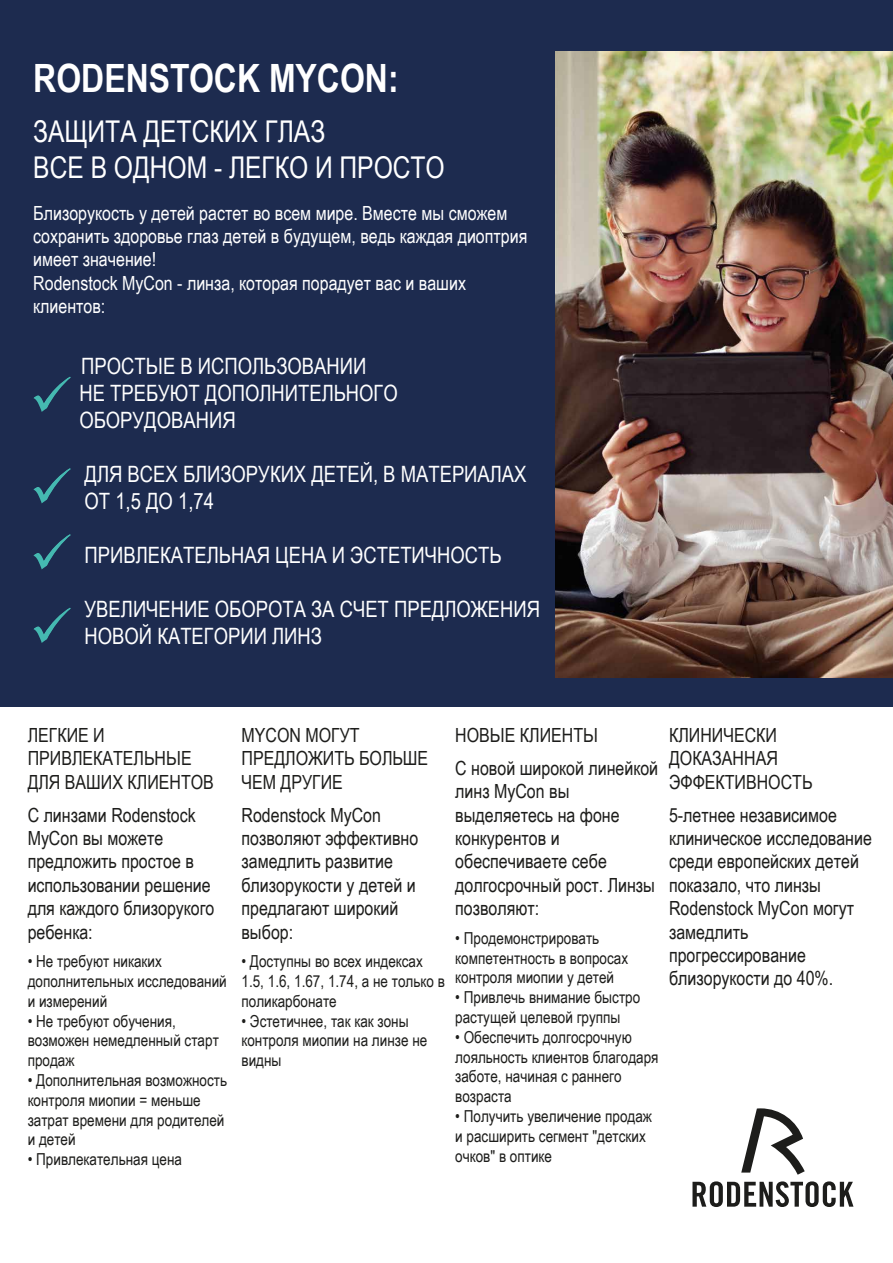
<style>
.page{position:relative;width:893px;height:1263px;background:#fff}
.page>*{position:absolute;margin:0;border:0;box-sizing:border-box;transform-origin:0 0}
.t1{font:700 39px "Arial Narrow";color:#fff}
.t2{font:30px/36px "Arial Narrow";color:#fff}
.t3{font:22.5px/27px "Arial Narrow";color:#fff}
.t4{font:19.5px/23.4px "Arial Narrow";color:#1d1d1b}
.t5{font:19.5px/23.4px "Arial Narrow";color:#fff}
.t6{font:16.5px/19.8px "Arial Narrow";color:#1d1d1b}
</style>
<div class="page">
<div style="left:0;top:0;width:893px;height:706px;background:#1d2b4f"></div>
<img style="left:556px;top:51px;width:337px;height:626px">
<svg style="left:33px;top:607px;width:38px;height:36px"></svg>
<svg style="left:33px;top:534px;width:38px;height:35px"></svg>
<svg style="left:33px;top:468px;width:38px;height:35px"></svg>
<svg style="left:33px;top:376px;width:38px;height:36px"></svg>
<svg style="left:741px;top:1108px;width:64px;height:67px"></svg>
<svg style="left:692px;top:1181px;width:161px;height:26px"></svg>
<h1 class="t1" style="left:33px;top:49px;width:367px">RODENSTOCK MYCON:</h1>
<h2 class="t2" style="left:33px;top:112px;width:413px">ЗАЩИТА ДЕТСКИХ ГЛАЗ<br>ВСЕ В ОДНОМ - ЛЕГКО И ПРОСТО</h2>
<p class="t5" style="left:33px;top:200px;width:496px">Близорукость у детей растет во всем мире. Вместе мы сможем сохранить здоровье глаз детей в будущем, ведь каждая диоптрия имеет значение!<br>Rodenstock MyCon - линза, которая порадует вас и ваших клиентов:</p>
<h3 class="t3" style="left:79px;top:352px;width:320px">ПРОСТЫЕ В ИСПОЛЬЗОВАНИИ<br>НЕ ТРЕБУЮТ ДОПОЛНИТЕЛЬНОГО<br>ОБОРУДОВАНИЯ</h3>
<h3 class="t3" style="left:85px;top:460px;width:443px">ДЛЯ ВСЕХ БЛИЗОРУКИХ ДЕТЕЙ, В МАТЕРИАЛАХ<br>ОТ 1,5 ДО 1,74</h3>
<h3 class="t3" style="left:85px;top:541px;width:418px">ПРИВЛЕКАТЕЛЬНАЯ ЦЕНА И ЭСТЕТИЧНОСТЬ</h3>
<h3 class="t3" style="left:85px;top:595px;width:457px">УВЕЛИЧЕНИЕ ОБОРОТА ЗА СЧЕТ ПРЕДЛОЖЕНИЯ<br>НОВОЙ КАТЕГОРИИ ЛИНЗ</h3>
<p class="t4" style="left:28px;top:722px;width:188px">ЛЕГКИЕ И<br>ПРИВЛЕКАТЕЛЬНЫЕ<br>ДЛЯ ВАШИХ КЛИЕНТОВ</p>
<p class="t4" style="left:28px;top:802px;width:188px">С линзами Rodenstock<br>MyCon вы можете предложить простое в использовании решение для каждого близорукого ребенка:</p>
<p class="t6" style="left:28px;top:951px;width:201px">• Не требуют никаких дополнительных исследований и измерений</p>
<p class="t6" style="left:28px;top:1010px;width:193px">• Не требуют обучения, возможен немедленный старт продаж</p>
<p class="t6" style="left:28px;top:1069px;width:201px">• Дополнительная возможность контроля миопии = меньше затрат времени для родителей и детей</p>
<p class="t6" style="left:28px;top:1149px;width:156px">• Привлекательная цена</p>
<p class="t4" style="left:241px;top:722px;width:188px">MYCON МОГУТ<br>ПРЕДЛОЖИТЬ БОЛЬШЕ<br>ЧЕМ ДРУГИЕ</p>
<p class="t4" style="left:241px;top:802px;width:178px">Rodenstock MyCon позволяют эффективно замедлить развитие близорукости у детей и предлагают широкий выбор:</p>
<p class="t6" style="left:241px;top:951px;width:205px">• Доступны во всех индексах<br>1.5, 1.6, 1.67, 1.74, а не только в поликарбонате</p>
<p class="t6" style="left:241px;top:1010px;width:187px">• Эстетичнее, так как зоны контроля миопии на линзе не видны</p>
<p class="t4" style="left:455px;top:718px;width:204px;line-height:33px">НОВЫЕ КЛИЕНТЫ<br>С новой широкой линейкой</p>
<p class="t4" style="left:455px;top:779px;width:201px">линз MyCon вы выделяетесь на фоне конкурентов и обеспечиваете себе долгосрочный рост. Линзы позволяют:</p>
<p class="t6" style="left:455px;top:927px;width:174px">• Продемонстрировать компетентность в вопросах контроля миопии у детей</p>
<p class="t6" style="left:455px;top:987px;width:186px">• Привлечь внимание быстро растущей целевой группы</p>
<p class="t6" style="left:455px;top:1026px;width:205px">• Обеспечить долгосрочную лояльность клиентов благодаря заботе, начиная с раннего возраста</p>
<p class="t6" style="left:455px;top:1105px;width:198px">• Получить увеличение продаж и расширить сегмент "детских очков" в оптике</p>
<p class="t4" style="left:669px;top:722px;width:145px">КЛИНИЧЕСКИ<br>ДОКАЗАННАЯ<br>ЭФФЕКТИВНОСТЬ</p>
<p class="t4" style="left:669px;top:802px;width:204px">5-летнее независимое клиническое исследование среди европейских детей показало, что линзы<br>Rodenstock MyCon могут замедлить прогрессирование близорукости до 40%.</p>
</div>
